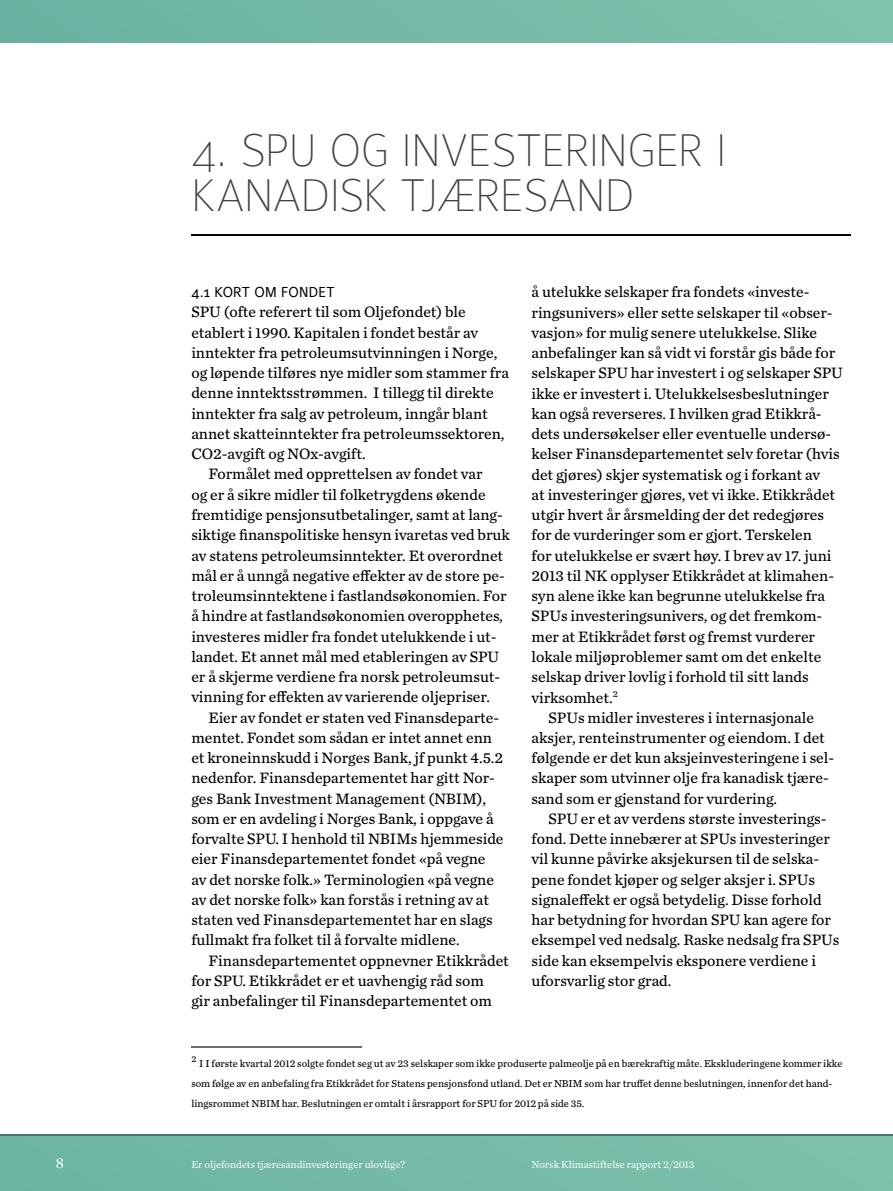
<style>
.page{position:relative;width:893px;height:1191px;background:#fff}
.page>*{position:absolute;margin:0;border:0;box-sizing:border-box;transform-origin:0 0}
.t1{font:100 45px/45px "Maurea";letter-spacing:-.005em;color:#414042}
.t2{font:15.75px "Chronicle Text G3";color:#000}
.t3{font:15px "Chronicle Deck";color:#fff}
.t4{font:14.25px "Maurea";letter-spacing:.02em;color:#000}
.t5{font:10.5px/20.2px "Chronicle Text G3";color:#000}
.t6{font:10.5px "Chronicle Text G1";color:#fff}
.t7{font:9.15px "Chronicle Text G3";color:#000}
</style>
<div class="page">
<div style="left:0;top:1136px;width:893px;height:55px;background:#76bba8"></div>
<hr style="left:0;top:1134px;width:893px;height:1px;background:#3e7a6f">
<div style="left:0;top:0;width:893px;height:43px;background:#75baa7"></div>
<hr style="left:191px;top:234px;width:659px;height:1px;background:#000">
<hr style="left:191px;top:1046px;width:170px;height:1px;background:#6d6e71">
<h1 class="t1" style="left:191px;top:131px;width:536px">4. SPU OG INVESTERINGER I<br>KANADISK TJÆRESAND</h1>
<p class="t4" style="left:191px;top:284px;width:145px">4.1 KORT OM FONDET</p>
<p class="t2" style="left:191px;top:300px;width:276px">SPU (ofte referert til som Oljefondet) ble</p>
<p class="t2" style="left:191px;top:320px;width:288px">etablert i 1990. Kapitalen i fondet består av</p>
<p class="t2" style="left:191px;top:341px;width:308px">inntekter fra petroleumsutvinningen i Norge,</p>
<p class="t2" style="left:191px;top:361px;width:319px">og løpende tilføres nye midler som stammer fra</p>
<p class="t2" style="left:191px;top:381px;width:304px">denne inntektsstrømmen. I tillegg til direkte</p>
<p class="t2" style="left:191px;top:401px;width:298px">inntekter fra salg av petroleum, inngår blant</p>
<p class="t2" style="left:191px;top:422px;width:315px">annet skatteinntekter fra petroleumssektoren,</p>
<p class="t2" style="left:191px;top:442px;width:176px">CO2-avgift og NOx-avgift.</p>
<p class="t2" style="left:208px;top:462px;width:276px">Formålet med opprettelsen av fondet var</p>
<p class="t2" style="left:191px;top:482px;width:296px">og er å sikre midler til folketrygdens økende</p>
<p class="t2" style="left:191px;top:503px;width:313px">fremtidige pensjonsutbetalinger, samt at lang-</p>
<p class="t2" style="left:191px;top:523px;width:320px">siktige finanspolitiske hensyn ivaretas ved bruk</p>
<p class="t2" style="left:191px;top:543px;width:313px">av statens petroleumsinntekter. Et overordnet</p>
<p class="t2" style="left:191px;top:563px;width:315px">mål er å unngå negative effekter av de store pe-</p>
<p class="t2" style="left:191px;top:584px;width:317px">troleumsinntektene i fastlandsøkonomien. For</p>
<p class="t2" style="left:191px;top:604px;width:313px">å hindre at fastlandsøkonomien overopphetes,</p>
<p class="t2" style="left:191px;top:624px;width:307px">investeres midler fra fondet utelukkende i ut-</p>
<p class="t2" style="left:191px;top:644px;width:309px">landet. Et annet mål med etableringen av SPU</p>
<p class="t2" style="left:191px;top:665px;width:310px">er å skjerme verdiene fra norsk petroleumsut-</p>
<p class="t2" style="left:191px;top:685px;width:300px">vinning for effekten av varierende oljepriser.</p>
<p class="t2" style="left:208px;top:705px;width:292px">Eier av fondet er staten ved Finansdeparte-</p>
<p class="t2" style="left:191px;top:725px;width:302px">mentet. Fondet som sådan er intet annet enn</p>
<p class="t2" style="left:191px;top:746px;width:313px">et kroneinnskudd i Norges Bank, jf punkt 4.5.2</p>
<p class="t2" style="left:191px;top:766px;width:305px">nedenfor. Finansdepartementet har gitt Nor-</p>
<p class="t2" style="left:191px;top:786px;width:296px">ges Bank Investment Management (NBIM),</p>
<p class="t2" style="left:191px;top:806px;width:304px">som er en avdeling i Norges Bank, i oppgave å</p>
<p class="t2" style="left:191px;top:827px;width:314px">forvalte SPU. I henhold til NBIMs hjemmeside</p>
<p class="t2" style="left:191px;top:847px;width:296px">eier Finansdepartementet fondet «på vegne</p>
<p class="t2" style="left:191px;top:867px;width:304px">av det norske folk.» Terminologien «på vegne</p>
<p class="t2" style="left:191px;top:887px;width:299px">av det norske folk» kan forstås i retning av at</p>
<p class="t2" style="left:191px;top:908px;width:303px">staten ved Finansdepartementet har en slags</p>
<p class="t2" style="left:191px;top:928px;width:270px">fullmakt fra folket til å forvalte midlene.</p>
<p class="t2" style="left:208px;top:948px;width:302px">Finansdepartementet oppnevner Etikkrådet</p>
<p class="t2" style="left:191px;top:968px;width:294px">for SPU. Etikkrådet er et uavhengig råd som</p>
<p class="t2" style="left:191px;top:989px;width:302px">gir anbefalinger til Finansdepartementet om</p>
<p class="t2" style="left:531px;top:280px;width:279px">å utelukke selskaper fra fondets «investe-</p>
<p class="t2" style="left:531px;top:300px;width:303px">ringsunivers» eller sette selskaper til «obser-</p>
<p class="t2" style="left:531px;top:321px;width:287px">vasjon» for mulig senere utelukkelse. Slike</p>
<p class="t2" style="left:531px;top:341px;width:305px">anbefalinger kan så vidt vi forstår gis både for</p>
<p class="t2" style="left:531px;top:361px;width:313px">selskaper SPU har investert i og selskaper SPU</p>
<p class="t2" style="left:531px;top:381px;width:299px">ikke er investert i. Utelukkelsesbeslutninger</p>
<p class="t2" style="left:531px;top:402px;width:292px">kan også reverseres. I hvilken grad Etikkrå-</p>
<p class="t2" style="left:531px;top:422px;width:301px">dets undersøkelser eller eventuelle undersø-</p>
<p class="t2" style="left:531px;top:442px;width:310px">kelser Finansdepartementet selv foretar (hvis</p>
<p class="t2" style="left:531px;top:462px;width:290px">det gjøres) skjer systematisk og i forkant av</p>
<p class="t2" style="left:531px;top:483px;width:305px">at investeringer gjøres, vet vi ikke. Etikkrådet</p>
<p class="t2" style="left:531px;top:503px;width:294px">utgir hvert år årsmelding der det redegjøres</p>
<p class="t2" style="left:531px;top:523px;width:282px">for de vurderinger som er gjort. Terskelen</p>
<p class="t2" style="left:531px;top:543px;width:302px">for utelukkelse er svært høy. I brev av 17. juni</p>
<p class="t2" style="left:531px;top:564px;width:304px">2013 til NK opplyser Etikkrådet at klimahen-</p>
<p class="t2" style="left:531px;top:584px;width:295px">syn alene ikke kan begrunne utelukkelse fra</p>
<p class="t2" style="left:531px;top:604px;width:292px">SPUs investeringsunivers, og det fremkom-</p>
<p class="t2" style="left:531px;top:624px;width:285px">mer at Etikkrådet først og fremst vurderer</p>
<p class="t2" style="left:531px;top:645px;width:291px">lokale miljøproblemer samt om det enkelte</p>
<p class="t2" style="left:531px;top:665px;width:279px">selskap driver lovlig i forhold til sitt lands</p>
<p class="t2" style="left:531px;top:685px;width:88px">virksomhet.<sup>2</sup></p>
<p class="t2" style="left:548px;top:705px;width:267px">SPUs midler investeres i internasjonale</p>
<p class="t2" style="left:531px;top:725px;width:295px">aksjer, renteinstrumenter og eiendom. I det</p>
<p class="t2" style="left:531px;top:746px;width:304px">følgende er det kun aksjeinvesteringene i sel-</p>
<p class="t2" style="left:531px;top:766px;width:299px">skaper som utvinner olje fra kanadisk tjære-</p>
<p class="t2" style="left:531px;top:786px;width:247px">sand som er gjenstand for vurdering.</p>
<p class="t2" style="left:548px;top:806px;width:280px">SPU er et av verdens største investerings-</p>
<p class="t2" style="left:531px;top:827px;width:300px">fond. Dette innebærer at SPUs investeringer</p>
<p class="t2" style="left:531px;top:847px;width:289px">vil kunne påvirke aksjekursen til de selska-</p>
<p class="t2" style="left:531px;top:867px;width:285px">pene fondet kjøper og selger aksjer i. SPUs</p>
<p class="t2" style="left:531px;top:887px;width:292px">signaleffekt er også betydelig. Disse forhold</p>
<p class="t2" style="left:531px;top:908px;width:301px">har betydning for hvordan SPU kan agere for</p>
<p class="t2" style="left:531px;top:928px;width:309px">eksempel ved nedsalg. Raske nedsalg fra SPUs</p>
<p class="t2" style="left:531px;top:948px;width:286px">side kan eksempelvis eksponere verdiene i</p>
<p class="t2" style="left:531px;top:968px;width:141px">uforsvarlig stor grad.</p>
<p class="t7" style="left:191px;top:1051px;width:6px">2</p>
<p class="t5" style="left:191px;top:1052px;width:653px;text-indent:8px">I I første kvartal 2012 solgte fondet seg ut av 23 selskaper som ikke produserte palmeolje på en bærekraftig måte. Ekskluderingene kommer ikke som følge av en anbefaling fra Etikkrådet for Statens pensjonsfond utland. Det er NBIM som har truffet denne beslutningen, innenfor det hand&shy;lingsrommet NBIM har. Beslutningen er omtalt i årsrapport for SPU for 2012 på side 35.</p>
<p class="t3" style="left:56px;top:1153px;width:10px">8</p>
<p class="t6" style="left:191px;top:1156px;width:215px">Er oljefondets tjæresandinvesteringer ulovlige?</p>
<p class="t6" style="left:531px;top:1156px;width:164px">Norsk Klimastiftelse rapport 2/2013</p>
</div>
